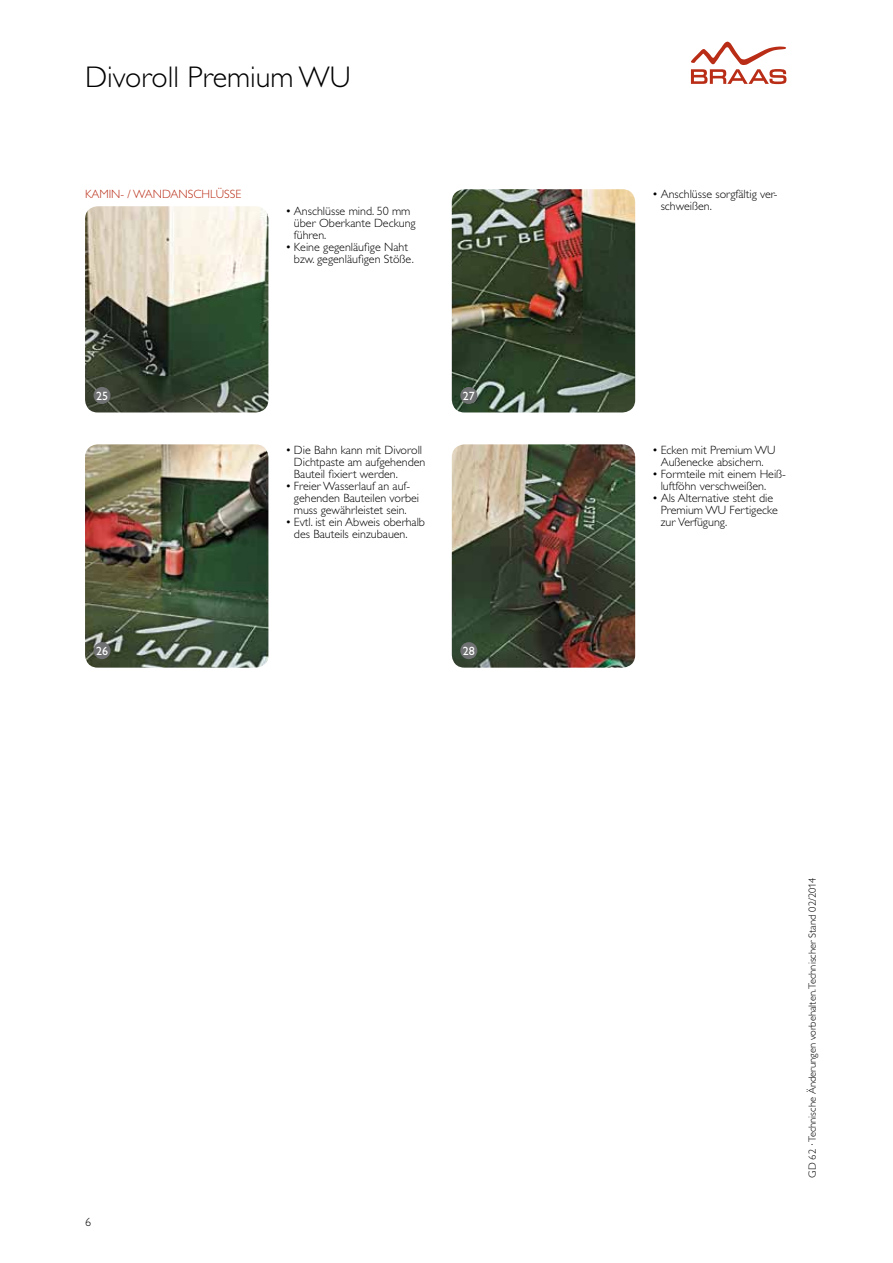
<style>
.page{position:relative;width:893px;height:1263px;background:#fff}
.page>*{position:absolute;margin:0;border:0;box-sizing:border-box;transform-origin:0 0}
.t1{font:300 30px "Gill Alt One";color:#000}
.t2{font:300 12px/12px "Gill Alt One";color:#000}
.t3{font:300 12px "Gill Alt One";color:#b92d16}
.t4{font:12px "Gill Alt One";color:#fff}
.t5{font:300 10.5px "Gill Alt One";color:#000}
</style>
<div class="page">
<svg style="left:691px;top:42px;width:95px;height:42px"></svg>
<img style="left:85px;top:444px;width:183px;height:224px">
<div style="left:94px;top:642px;width:17px;height:17px;background:#707172;border-radius:50%"></div>
<img style="left:452px;top:444px;width:183px;height:224px">
<div style="left:460px;top:642px;width:17px;height:17px;background:#707172;border-radius:50%"></div>
<img style="left:452px;top:189px;width:183px;height:223px">
<div style="left:460px;top:387px;width:17px;height:17px;background:#707172;border-radius:50%"></div>
<img style="left:85px;top:206px;width:183px;height:206px">
<div style="left:94px;top:387px;width:17px;height:17px;background:#707172;border-radius:50%"></div>
<h1 class="t1" style="left:85px;top:60px;width:267px">Divoroll Premium WU</h1>
<p class="t3" style="left:85px;top:188px;width:156px">Kamin- / Wandanschlüsse</p>
<p class="t2" style="left:294px;top:205px;width:123px;text-indent:-9px">• Anschlüsse mind. 50 mm über Oberkante Deckung führen.</p>
<p class="t2" style="left:294px;top:241px;width:121px;text-indent:-9px">• Keine gegenläufige Naht bzw. gegenläufigen Stöße.</p>
<p class="t4" style="left:96px;top:389px;width:13px">25</p>
<p class="t4" style="left:96px;top:644px;width:13px">26</p>
<p class="t2" style="left:294px;top:444px;width:133px;text-indent:-9px">• Die Bahn kann mit Divoroll<br>Dichtpaste am aufgehenden<br>Bauteil fixiert werden.</p>
<p class="t2" style="left:294px;top:480px;width:127px;text-indent:-9px">• Freier Wasserlauf an auf&shy;gehenden Bauteilen vorbei muss gewährleistet sein.</p>
<p class="t2" style="left:294px;top:516px;width:133px;text-indent:-9px">• Evtl. ist ein Abweis oberhalb des Bauteils einzubauen.</p>
<p class="t4" style="left:463px;top:389px;width:13px">27</p>
<p class="t4" style="left:463px;top:644px;width:13px">28</p>
<p class="t2" style="left:85px;top:1216px;width:7px">6</p>
<p class="t2" style="left:661px;top:188px;width:118px;text-indent:-9px">• Anschlüsse sorgfältig ver&shy;schweißen.</p>
<p class="t2" style="left:652px;top:444px;width:125px;text-align:center">• Ecken mit Premium WU<br>Außenecke absichern.</p>
<p class="t2" style="left:661px;top:468px;width:127px;text-indent:-9px">• Formteile mit einem Heiß&shy;luftföhn verschweißen.</p>
<p class="t2" style="left:661px;top:492px;width:119px;text-indent:-9px">• Als Alternative steht die<br>Premium WU Fertigecke zur Verfügung.</p>
<p class="t5" style="left:806px;top:1178px;width:302px;rotate:-90deg">GD 62 · Technische Änderungen vorbehalten.Technischer Stand 02/2014</p>
</div>
